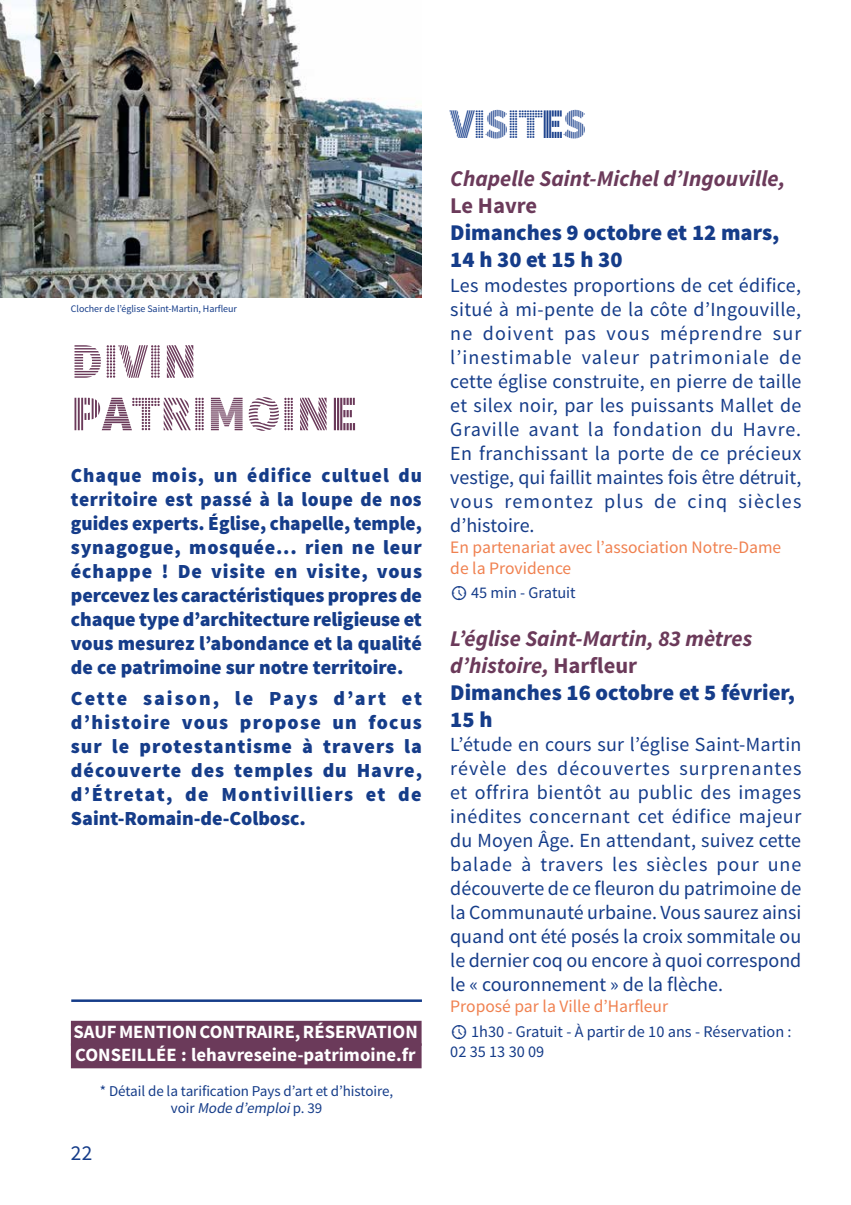
<style>
.page{position:relative;width:851px;height:1205px;background:#fff}
.page>*{position:absolute;margin:0;border:0;box-sizing:border-box;transform-origin:0 0}
.t1{font:50px/52.5px "Source Sans Pro DISPLAY";color:#6b3a5a}
.t2{font:42.5px "Source Sans Pro DISPLAY";letter-spacing:-.04em;color:#153c89}
.t3{font:italic 700 22.5px/27px "Source Sans Pro";color:#6b3a5a}
.t4{font:900 22.5px/27px "Source Sans Pro";color:#153c89}
.t5{font:700 22.5px "Source Sans Pro";color:#6b3a5a}
.t6{font:21.25px "Source Sans Pro";color:#153c89}
.t7{font:20px/24px "Source Sans Pro";color:#153c89;text-align:justify}
.t8{font:900 20px/24px "Source Sans Pro";color:#153c89;text-align:justify}
.t9{font:700 18.75px/22.5px "Source Sans Pro";color:#fff}
.t10{font:17.5px/21px "Source Sans Pro";color:#f08150}
.t11{font:16.25px/19.5px "Source Sans Pro";color:#153c89}
.t12{font:15px/17.5px "Source Sans Pro";letter-spacing:-.005em;color:#153c89;text-align:center}
.t13{font:10px "Source Sans Pro";letter-spacing:-.005em;color:#153c89}
.s1{font-size:12.5px;color:#6b3a5a}
.s2{font-size:20px;color:#6b3a5a}
.s3{font-style:italic}
.s4{font-style:normal}
.s5{font-weight:900;font-style:normal;color:#153c89}
</style>
<div class="page">
<img style="left:0;top:0;width:422px;height:298px">
<hr style="left:71px;top:999px;width:351px;height:3px;background:#153c89">
<div style="left:71px;top:1021px;width:350px;height:25px;background:#6b3a5a"></div>
<div style="left:71px;top:1043px;width:350px;height:25px;background:#6b3a5a"></div>
<p class="t13" style="left:71px;top:303px;width:167px">Clocher de l’église Saint-Martin, Harfleur</p>
<h1 class="t1" style="left:71px;top:336px;width:288px">DIVIN<br>PATRIMOINE</h1>
<p class="t8" style="left:71px;top:464px;width:352px">Chaque mois, un édifice cultuel du territoire est passé à la loupe de nos guides experts. Église, chapelle, temple, synagogue, mosquée... rien ne leur échappe ! De visite en visite, vous percevez les caractéristiques propres de chaque type d’architecture religieuse et vous mesurez l’abondance et la qualité de ce patrimoine sur notre territoire.</p>
<p class="t8" style="left:71px;top:687px;width:352px">Cette saison, le Pays d’art et d’histoire vous propose un focus sur le protestantisme à travers la découverte des temples du Havre, d’Étretat, de Montivilliers et de Saint-Romain-de-Colbosc.</p>
<p class="t9" style="left:74px;top:1021px;width:349px">SAUF MENTION CONTRAIRE, RÉSERVATION<span class="s1">.<br></span>CONSEILLÉE : lehavreseine-patrimoine.fr<span class="s2">.</span></p>
<p class="t12" style="left:100px;top:1082px;width:295px">* Détail de la tarification Pays d’art et d’histoire, vo i r <span class="s3">Mode d’emploi</span>p . 3 9</p>
<p class="t6" style="left:71px;top:1140px;width:23px">22</p>
<h2 class="t2" style="left:450px;top:102px;width:138px">VISITES</h2>
<p class="t3" style="left:450px;top:165px;width:336px">Chapelle Saint-Michel d’Ingouville,</p>
<p class="t5" style="left:450px;top:192px;width:88px">Le Havre</p>
<p class="t4" style="left:450px;top:220px;width:330px">Dimanches 9 octobre et 12 mars,<br>14 h 30 et 15 h 30</p>
<p class="t7" style="left:450px;top:273px;width:353px">Les modestes proportions de cet édifice, situé à mi-pente de la côte d’Ingouville, ne doivent pas vous méprendre sur l’inestimable valeur patrimoniale de cette église construite, en pierre de taille et silex noir, par les puissants Mallet de Graville avant la fondation du Havre.<br>En franchissant la porte de ce précieux vestige, qui faillit maintes fois être détruit, vous remontez plus de cinq siècles d’histoire.</p>
<p class="t10" style="left:450px;top:536px;width:332px">En partenariat avec l’association Notre-Dame de la Providence</p>
<p class="t11" style="left:471px;top:583px;width:106px">45 min - Gratuit</p>
<p class="t3" style="left:450px;top:625px;width:346px">L’église Saint-Martin, 83 mètres d’histoire, <span class="s4">Harfleur<br></span><span class="s5">Dimanches 16 octobre et 5 février,<br>15 h</span></p>
<p class="t7" style="left:450px;top:733px;width:352px">L’étude en cours sur l’église Saint-Martin révèle des découvertes surprenantes et offrira bientôt au public des images inédites concernant cet édifice majeur du Moyen Âge. En attendant, suivez cette balade à travers les siècles pour une découverte de ce fleuron du patrimoine de la Communauté urbaine. Vous saurez ainsi quand ont été posés la croix sommitale ou le dernier coq ou encore à quoi correspond le « couronnement » de la flèche.</p>
<p class="t10" style="left:450px;top:996px;width:219px">Proposé par la Ville d’Harfleur</p>
<p class="t11" style="left:450px;top:1022px;width:343px;text-indent:21px">1h30 - Gratuit - À partir de 10 ans - Réservation :<br>02 35 13 30 09</p>
</div>
